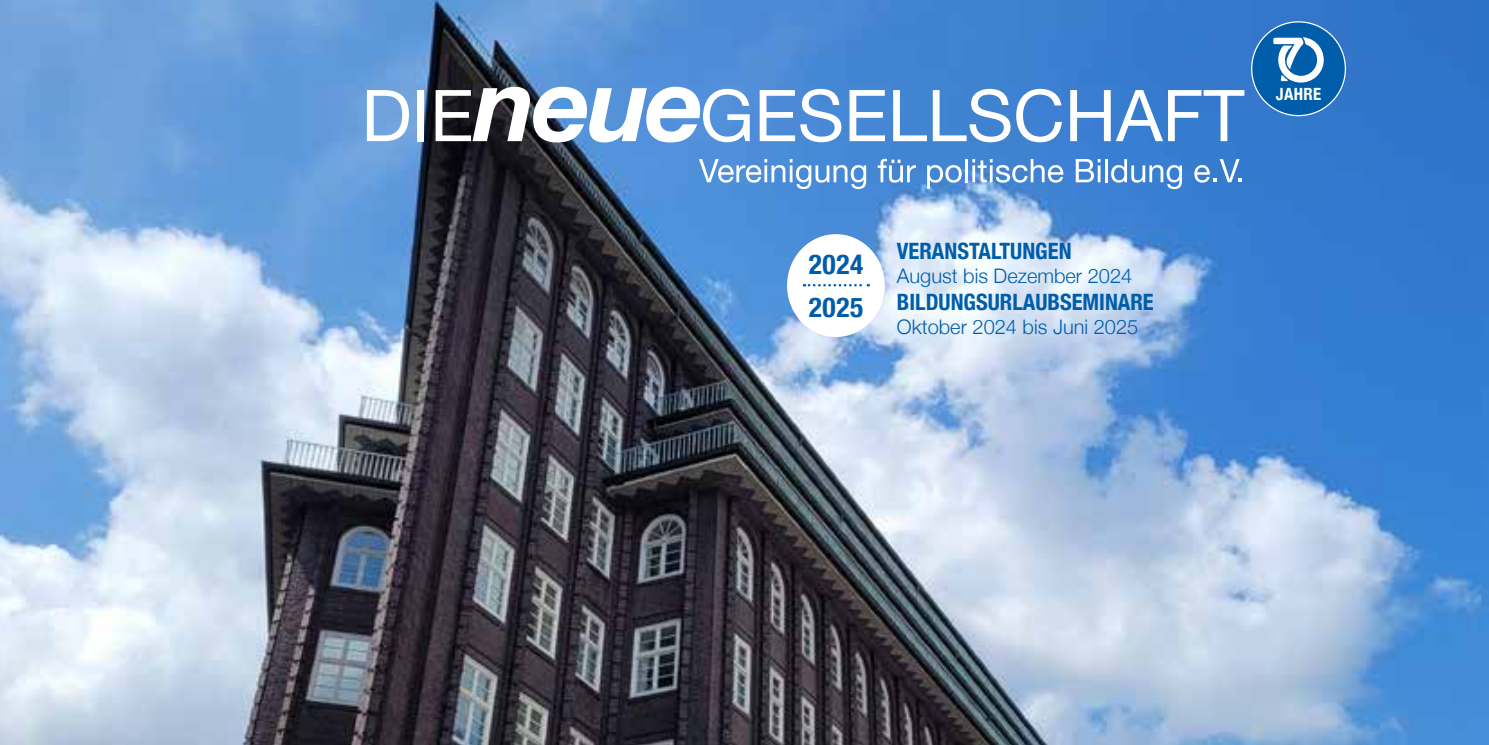
<style>
.page{position:relative;width:1489px;height:745px;background:#fff}
.page>*{position:absolute;margin:0;border:0;box-sizing:border-box;transform-origin:0 0}
.t1{font:700 condensed 27.5px/42.5px "Helvetica Neue";letter-spacing:.02em;color:#005da9}
.t2{font:700 condensed 22.5px "Helvetica Neue";color:#005da9}
.t3{font:300 20px "Helvetica Neue";color:#005da9}
.t4{font:700 condensed 16.75px "Helvetica Neue";letter-spacing:.02em;color:#fff}
</style>
<div class="page">
<img style="left:0;top:0;width:1488px;height:744px">
<svg style="left:698px;top:159px;width:168px;height:30px"></svg>
<svg style="left:877px;top:159px;width:38px;height:23px"></svg>
<svg style="left:927px;top:165px;width:34px;height:23px"></svg>
<hr style="left:965px;top:159px;width:2px;height:23px;background:#fff">
<svg style="left:972px;top:159px;width:91px;height:23px"></svg>
<svg style="left:1075px;top:159px;width:25px;height:23px"></svg>
<hr style="left:1097px;top:165px;width:3px;height:17px;background:#fff">
<hr style="left:1104px;top:159px;width:3px;height:23px;background:#fff">
<svg style="left:1111px;top:159px;width:70px;height:30px"></svg>
<svg style="left:1194px;top:159px;width:47px;height:23px"></svg>
<svg style="left:367px;top:90px;width:42px;height:51px"></svg>
<div style="left:417px;top:90px;width:7px;height:51px;background:#fff"></div>
<svg style="left:435px;top:87px;width:314px;height:55px"></svg>
<svg style="left:759px;top:89px;width:82px;height:53px"></svg>
<svg style="left:849px;top:90px;width:36px;height:51px"></svg>
<svg style="left:893px;top:90px;width:33px;height:51px"></svg>
<svg style="left:932px;top:89px;width:78px;height:53px"></svg>
<svg style="left:1016px;top:89px;width:45px;height:53px"></svg>
<svg style="left:1070px;top:90px;width:174px;height:51px"></svg>
<div style="left:787px;top:234px;width:97px;height:103px;background:#fff;border-radius:50%"></div>
<svg style="left:804px;top:284px;width:64px;height:2px"></svg>
<div style="left:1251px;top:22px;width:94px;height:93px;background:#005da9;border-radius:50%"></div>
<svg style="left:1273px;top:37px;width:51px;height:46px"></svg>
<h1 class="t1" style="left:808px;top:241px;width:56px">2024<br>2025</h1>
<p class="t2" style="left:896px;top:232px;width:176px">VERANSTALTUNGEN</p>
<p class="t3" style="left:896px;top:259px;width:237px">August bis Dezember 2024</p>
<p class="t2" style="left:896px;top:283px;width:258px">BILDUNGSURLAUBSEMINARE</p>
<p class="t3" style="left:896px;top:310px;width:243px">Oktober 2024 bis Juni 2025</p>
<p class="t4" style="left:1275px;top:80px;width:47px">JAHRE</p>
</div>
